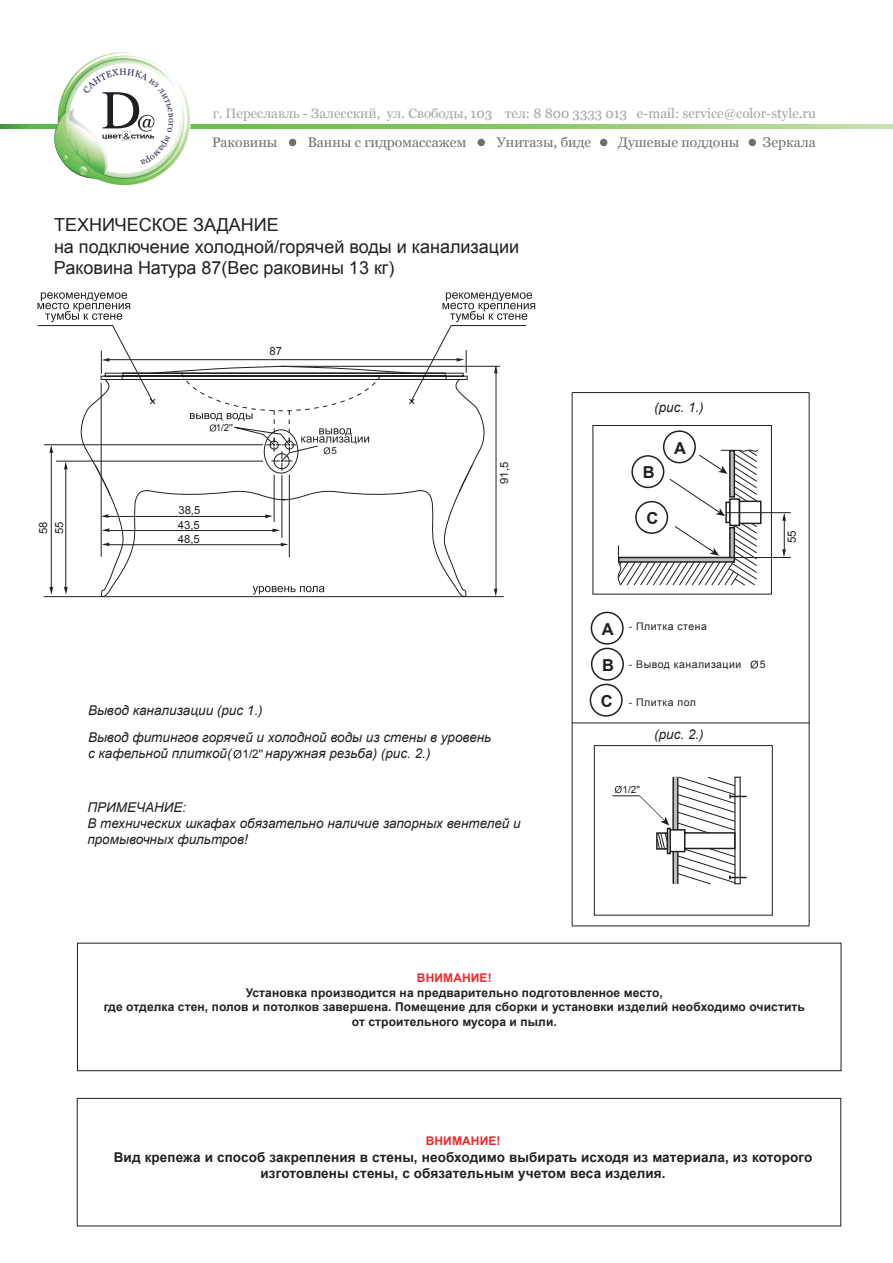
<style>
.page{position:relative;width:893px;height:1263px;background:#fff}
.page>*{position:absolute;margin:0;border:0;box-sizing:border-box;transform-origin:0 0}
.t1{font:18px/21.6px "Arial";color:#231f20}
.t2{font:700 16.5px/36px "Arial";color:#231f20;text-align:justify}
.t3{font:13.95px "Georgia";color:#6d7073}
.t4{font:italic 13.5px/16.2px "Arial";color:#231f20}
.t5{font:700 13.5px/16.2px "Arial";letter-spacing:.01em;color:#231f20;text-align:center}
.t6{font:13.5px "Georgia";color:#9fa3a7}
.t7{font:700 12px/14.4px "Arial";letter-spacing:.01em;color:#231f20;text-align:center}
.t8{font:700 12px "Arial";letter-spacing:.01em;color:#ec2a2d}
.t9{font:11.55px "Arial";color:#231f20}
.t10{font:11.25px/14.5px "Arial";color:#231f20}
.t11{font:10.5px "Arial";letter-spacing:.045em;color:#231f20}
.t12{font:9.9px "Arial";color:#231f20}
.t13{font:9.75px "Arial";color:#231f20}
.s1{font-style:normal;font-size:11.7px}
</style>
<div class="page">
<svg style="left:49px;top:586px;width:4px;height:9px"></svg>
<hr style="left:51px;top:448px;width:1px;height:142px;background:#231f20">
<hr style="left:44px;top:596px;width:460px;height:1px;background:#231f20">
<svg style="left:64px;top:586px;width:4px;height:9px"></svg>
<hr style="left:66px;top:466px;width:1px;height:124px;background:#231f20">
<hr style="left:496px;top:366px;width:1px;height:226px;background:#231f20">
<svg style="left:494px;top:588px;width:3px;height:8px"></svg>
<svg style="left:95px;top:471px;width:378px;height:127px"></svg>
<svg style="left:37px;top:292px;width:498px;height:179px"></svg>
<svg style="left:0;top:124px;width:893px;height:5px;background:#8fc872"></svg>
<div style="left:289px;top:139px;width:7px;height:7px;background:#6d7073;border-radius:50%"></div>
<div style="left:477px;top:139px;width:8px;height:7px;background:#6d7073;border-radius:50%"></div>
<div style="left:600px;top:139px;width:7px;height:7px;background:#6d7073;border-radius:50%"></div>
<div style="left:749px;top:139px;width:7px;height:7px;background:#6d7073;border-radius:50%"></div>
<hr style="left:735px;top:557px;width:56px;height:1px;background:#231f20">
<div style="left:592px;top:425px;width:180px;height:169px;border:1px solid #231f20"></div>
<svg style="left:759px;top:501px;width:2px;height:23px"></svg>
<svg style="left:782px;top:549px;width:4px;height:8px"></svg>
<hr style="left:784px;top:515px;width:1px;height:37px;background:#231f20">
<svg style="left:782px;top:513px;width:4px;height:8px"></svg>
<hr style="left:726px;top:512px;width:65px;height:1px;background:#231f20">
<svg style="left:750px;top:660px;width:8px;height:9px"></svg>
<svg style="left:617px;top:449px;width:142px;height:137px"></svg>
<div style="left:591px;top:612px;width:33px;height:33px;border:2px solid #231f20;border-radius:50%"></div>
<div style="left:591px;top:648px;width:33px;height:33px;border:2px solid #231f20;border-radius:50%"></div>
<div style="left:590px;top:684px;width:33px;height:33px;border:2px solid #231f20;border-radius:50%"></div>
<div style="left:663px;top:430px;width:33px;height:33px;border:2px solid #231f20;border-radius:50%"></div>
<div style="left:631px;top:455px;width:33px;height:33px;border:2px solid #231f20;border-radius:50%"></div>
<div style="left:635px;top:501px;width:33px;height:33px;border:2px solid #231f20;border-radius:50%"></div>
<div style="left:594px;top:745px;width:179px;height:170px;border:1px solid #231f20"></div>
<svg style="left:612px;top:776px;width:135px;height:109px"></svg>
<svg style="left:234px;top:750px;width:8px;height:9px"></svg>
<div style="left:77px;top:943px;width:764px;height:128px;border:1px solid #231f20"></div>
<div style="left:77px;top:1098px;width:764px;height:128px;border:1px solid #231f20"></div>
<hr style="left:572px;top:392px;width:237px;height:1px;background:#231f20">
<hr style="left:572px;top:393px;width:1px;height:533px;background:#231f20">
<hr style="left:572px;top:925px;width:237px;height:1px;background:#231f20">
<hr style="left:809px;top:393px;width:1px;height:533px;background:#231f20">
<hr style="left:572px;top:722px;width:237px;height:1px;background:#231f20">
<svg style="left:45px;top:52px;width:149px;height:133px"></svg>
<p class="t6" style="left:213px;top:105px;width:604px">г. Переславль - Залесский, ул. Свободы, 103 тел: 8 800 3333 013 e-mail: service@color-style.ru</p>
<p class="t3" style="left:212px;top:134px;width:67px">Раковины</p>
<p class="t3" style="left:308px;top:134px;width:160px">Ванны с гидромассажем</p>
<p class="t3" style="left:497px;top:134px;width:96px">Унитазы, биде</p>
<p class="t3" style="left:618px;top:134px;width:123px">Душевые поддоны</p>
<p class="t3" style="left:763px;top:134px;width:55px">Зеркала</p>
<h1 class="t1" style="left:54px;top:214px;width:467px">ТЕХНИЧЕСКОЕ ЗАДАНИЕ<br>на подключение холодной/горячей воды и канализации<br>Раковина Натура 87(Вес раковины 13 кг)</h1>
<p class="t10" style="left:35px;top:534px;width:14px;line-height:16px;rotate:-90deg">58<br>55</p>
<p class="t13" style="left:216px;top:421px;width:19px">1/2''</p>
<p class="t10" style="left:178px;top:503px;width:24px">38,5<br>43,5</p>
<p class="t10" style="left:178px;top:532px;width:23px">48,5</p>
<p class="t10" style="left:269px;top:344px;width:14px">87</p>
<p class="t13" style="left:331px;top:444px;width:7px">5</p>
<p class="t10" style="left:497px;top:484px;width:23px;rotate:-90deg">91,5</p>
<p class="t4" style="left:88px;top:702px;width:176px">Вывод канализации (рис 1.)</p>
<p class="t4" style="left:88px;top:729px;width:405px">Вывод фитингов горячей и холодной воды из стены в уровень с кафельной плиткой(</p>
<p class="t4" style="left:242px;top:745px;width:189px"><span class="s1">1/2''</span> ружная резьба) (рис. 2.)</p>
<p class="t4" style="left:265px;top:745px;width:16px">на</p>
<p class="t4" style="left:87px;top:799px;width:435px">ПРИМЕЧАНИЕ:<br>В технических шкафах обязательно наличие запорных вентелей и промывочных фильтров!</p>
<p class="t4" style="left:654px;top:400px;width:51px">(рис. 1.)</p>
<p class="t2" style="left:643px;top:455px;width:13px">В</p>
<p class="t2" style="left:646px;top:501px;width:13px">С</p>
<p class="t2" style="left:674px;top:430px;width:13px">А</p>
<p class="t9" style="left:784px;top:543px;width:14px;rotate:-90deg">55</p>
<p class="t2" style="left:601px;top:612px;width:15px">А В С</p>
<p class="t11" style="left:629px;top:620px;width:80px">- Плитка стена</p>
<p class="t11" style="left:629px;top:658px;width:114px">- Вывод канализации</p>
<p class="t11" style="left:629px;top:695px;width:69px">- Плитка пол</p>
<p class="t4" style="left:654px;top:726px;width:51px">(рис. 2.)</p>
<p class="t12" style="left:622px;top:783px;width:19px">1/2''</p>
<p class="t11" style="left:760px;top:657px;width:7px">5</p>
<p class="t8" style="left:417px;top:970px;width:76px">ВНИМАНИЕ!</p>
<p class="t7" style="left:104px;top:986px;width:703px">Установка производится на предварительно подготовленное место,<br>где отделка стен, полов и потолков завершена. Помещение для сборки и установки изделий необходимо очистить от строительного мусора и пыли.</p>
<p class="t8" style="left:426px;top:1133px;width:76px">ВНИМАНИЕ!</p>
<p class="t5" style="left:114px;top:1149px;width:700px">Вид крепежа и способ закрепления в стены, необходимо выбирать исходя из материала, из которого изготовлены стены, с обязательным учетом веса изделия.</p>
</div>
